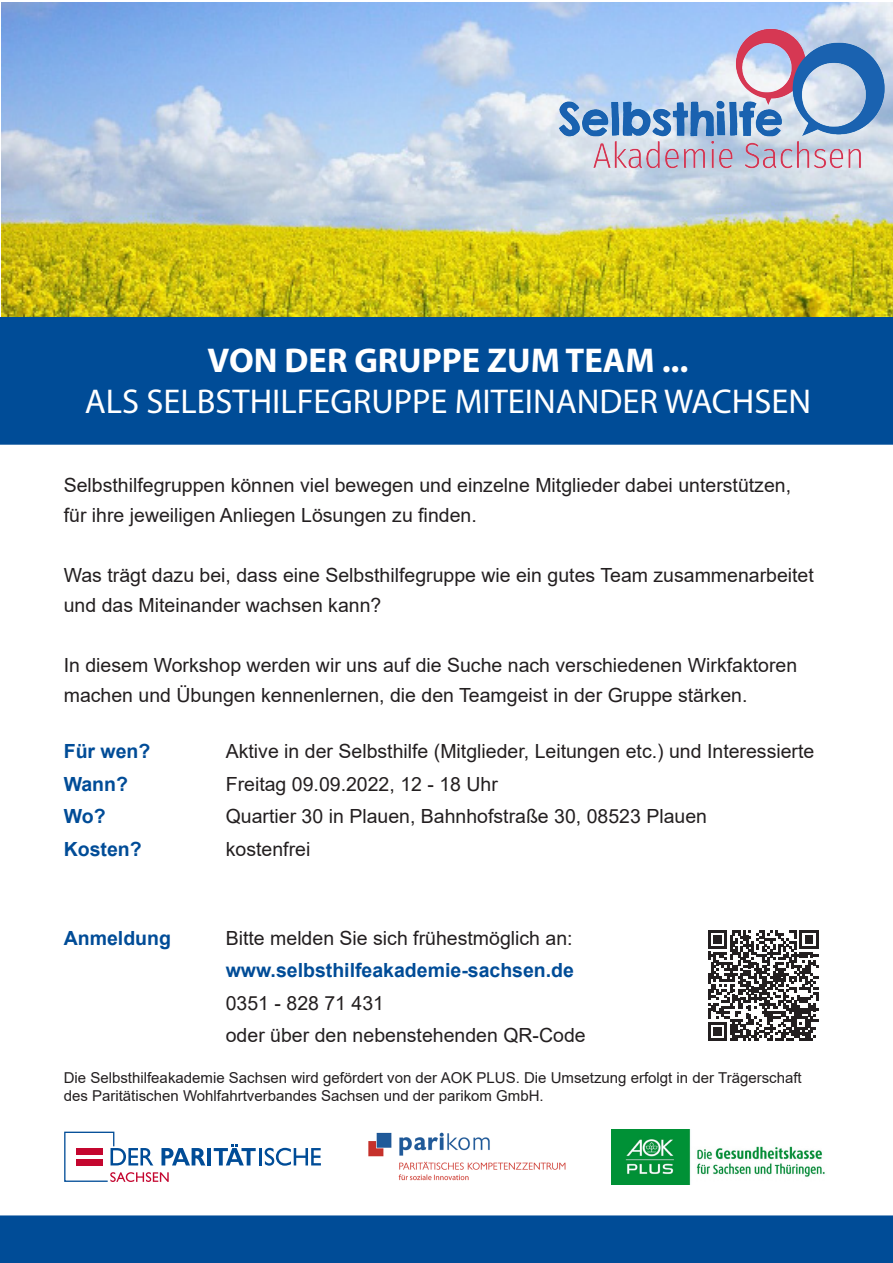
<style>
.page{position:relative;width:893px;height:1263px;background:#fff}
.page>*{position:absolute;margin:0;border:0;box-sizing:border-box;transform-origin:0 0}
.t1{font:34.5px/41.4px "Myriad Pro";color:#fff;text-align:center}
.t2{font:19.5px/30px "Arial";color:#231f20}
.t3{font:700 19.5px "Arial";color:#004c97}
.t4{font:15px/18px "Arial";color:#231f20}
.s1{font-weight:700}
</style>
<div class="page">
<hr style="left:207px;top:1148px;width:4px;height:17px;background:#004c97">
<svg style="left:214px;top:1144px;width:107px;height:22px"></svg>
<svg style="left:64px;top:1131px;width:142px;height:51px"></svg>
<img style="left:368px;top:1132px;width:198px;height:49px">
<img style="left:612px;top:1129px;width:213px;height:55px">
<svg style="left:708px;top:930px;width:110px;height:111px"></svg>
<div style="left:0;top:1215px;width:893px;height:48px;background:#004c97"></div>
<img style="left:2px;top:2px;width:891px;height:315px">
<img style="left:542px;top:2px;width:351px;height:242px">
<div style="left:0;top:317px;width:893px;height:128px;background:#004c97"></div>
<p class="t1" style="left:85px;top:339px;width:728px"><span class="s1">VON DER GRUPPE ZUM TEAM ...<br></span>ALS SELBSTHILFEGRUPPE MITEINANDER WACHSEN</p>
<p class="t2" style="left:64px;top:470px;width:729px">Selbsthilfegruppen können viel bewegen und einzelne Mitglieder dabei unterstützen,</p>
<p class="t2" style="left:64px;top:500px;width:414px">für ihre jeweiligen Anliegen Lösungen zu finden.</p>
<p class="t2" style="left:64px;top:560px;width:752px">Was trägt dazu bei, dass eine Selbsthilfegruppe wie ein gutes Team zusammenarbeitet und das Miteinander wachsen kann?</p>
<p class="t2" style="left:64px;top:650px;width:735px">In diesem Workshop werden wir uns auf die Suche nach verschiedenen Wirkfaktoren machen und Übungen kennenlernen, die den Teamgeist in der Gruppe stärken.</p>
<p class="t3" style="left:64px;top:737px;width:88px">Für wen?</p>
<p class="t2" style="left:226px;top:736px;width:590px">Aktive in der Selbsthilfe (Mitglieder, Leitungen etc.) und Interessierte</p>
<p class="t3" style="left:64px;top:770px;width:66px">Wann?</p>
<p class="t2" style="left:226px;top:769px;width:274px">Freitag 09.09.2022, 12 - 18 Uhr</p>
<p class="t3" style="left:64px;top:802px;width:43px">Wo?</p>
<p class="t2" style="left:226px;top:801px;width:483px">Quartier 30 in Plauen, Bahnhofstraße 30, 08523 Plauen</p>
<p class="t3" style="left:64px;top:835px;width:79px">Kosten?</p>
<p class="t2" style="left:226px;top:834px;width:86px">kostenfrei</p>
<p class="t3" style="left:64px;top:924px;width:109px">Anmeldung</p>
<p class="t2" style="left:226px;top:923px;width:348px">Bitte melden Sie sich frühestmöglich an:</p>
<p class="t3" style="left:226px;top:956px;width:350px">www.selbsthilfeakademie-sachsen.de</p>
<p class="t2" style="left:226px;top:988px;width:160px">0351 - 828 71 431</p>
<p class="t2" style="left:226px;top:1020px;width:361px">oder über den nebenstehenden QR-Code</p>
<p class="t4" style="left:64px;top:1068px;width:739px">Die Selbsthilfeakademie Sachsen wird gefördert von der AOK PLUS. Die Umsetzung erfolgt in der Trägerschaft des Paritätischen Wohlfahrtverbandes Sachsen und der parikom GmbH.</p>
</div>
